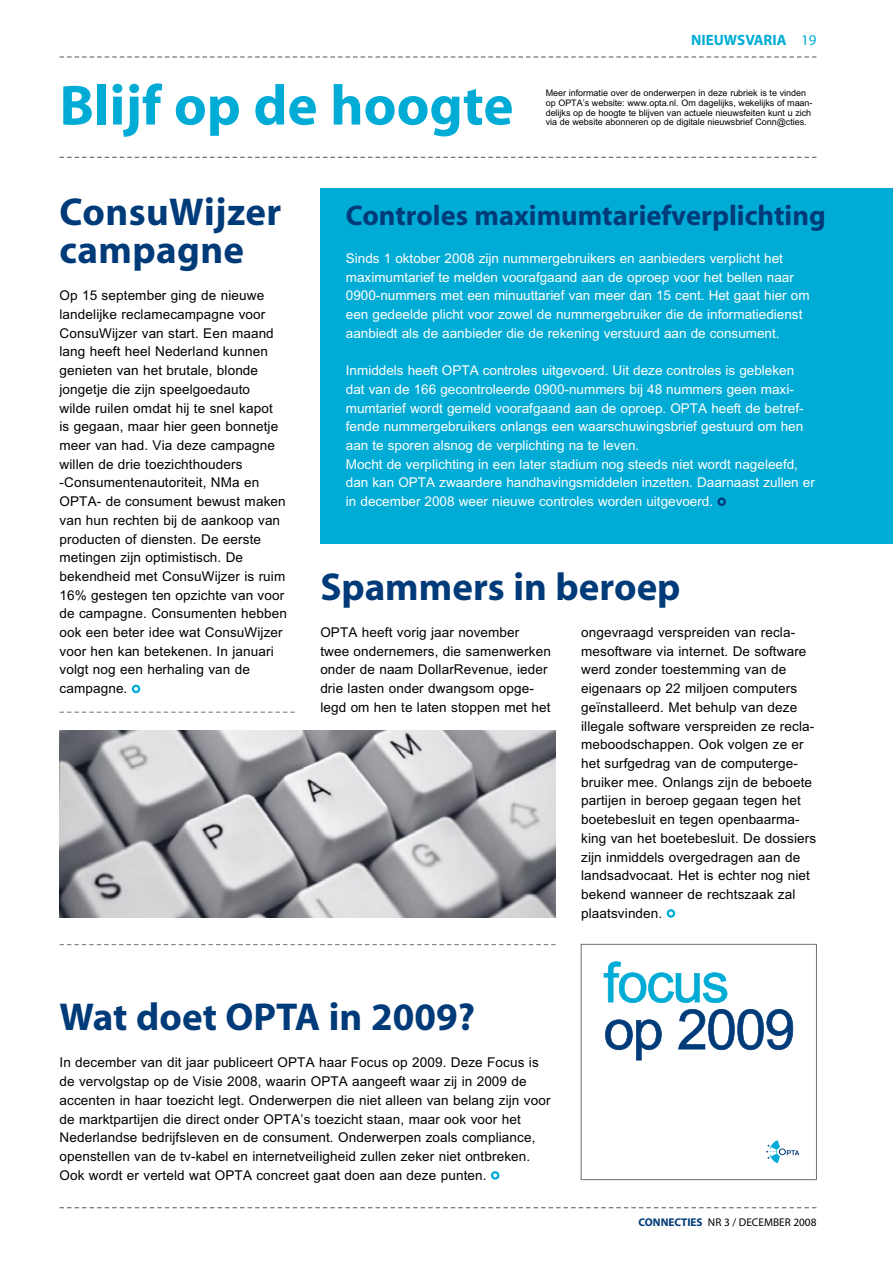
<style>
.page{position:relative;width:893px;height:1263px;background:#fff}
.page>*{position:absolute;margin:0;border:0;box-sizing:border-box;transform-origin:0 0}
.t1{font:57px "Myriad MM 700 600";color:#00acd6}
.t2{font:55.35px "M Arial";letter-spacing:-.03em;color:#003b79}
.t3{font:55.35px "M Arial";letter-spacing:-.03em;color:#00acd6}
.t4{font:39px/37.3px "Myriad MM 700 600";color:#003b79}
.t5{font:28.5px "Myriad MM 700 600";color:#003b79}
.t6{font:15px "Myriad MM 700 600";color:#00acd6}
.t7{font:15px "Myriad MM 400 600";color:#00acd6}
.t8{font:13.5px/18.8px "M Arial";letter-spacing:.01em;color:#000}
.t9{font:13.5px/18.8px "M Arial";color:#fff}
.t10{font:11.25px "Myriad MM 400 600";color:#000}
.t11{font:9px/9.8px "M Arial";letter-spacing:-.005em;color:#000}
.s1{font-family:"Myriad MM 700 600";color:#003b79}
</style>
<div class="page">
<img style="left:60px;top:730px;width:496px;height:188px">
<div style="left:320px;top:188px;width:573px;height:355px;background:#00acd6"></div>
<svg style="left:60px;top:56px;width:756px;height:2px"></svg>
<svg style="left:60px;top:1207px;width:756px;height:1px"></svg>
<svg style="left:60px;top:157px;width:756px;height:1px"></svg>
<div style="left:491px;top:1171px;width:8px;height:8px;border:2px solid #00acd6;border-radius:50%"></div>
<div style="left:132px;top:685px;width:8px;height:8px;border:2px solid #00acd6;border-radius:50%"></div>
<svg style="left:604px;top:961px;width:123px;height:42px"></svg>
<svg style="left:605px;top:1009px;width:188px;height:51px"></svg>
<svg style="left:766px;top:1140px;width:33px;height:23px"></svg>
<div style="left:581px;top:944px;width:236px;height:236px;border:1px solid #707173"></div>
<div style="left:717px;top:497px;width:9px;height:9px;border:2px solid #003b79;border-radius:50%"></div>
<svg style="left:60px;top:944px;width:496px;height:1px"></svg>
<div style="left:667px;top:909px;width:8px;height:9px;border:2px solid #00acd6;border-radius:50%"></div>
<svg style="left:60px;top:712px;width:235px;height:1px"></svg>
<h1 class="t1" style="left:60px;top:78px;width:455px">Blijf op de hoogte</h1>
<p class="t6" style="left:691px;top:33px;width:97px">NIEUWSVARIA</p>
<p class="t7" style="left:801px;top:33px;width:17px">19</p>
<p class="t11" style="left:546px;top:88px;width:268px">Meer informatie over de onderwerpen in deze rubriek is te vinden op OPTA’s website: www.opta.nl. Om dagelijks, wekelijks of maan&shy;delijks op de hoogte te blijven van actuele nieuwsfeiten kunt u zich via de website abonneren op de digitale nieuwsbrief Conn@cties.</p>
<h3 class="t4" style="left:60px;top:196px;width:223px">ConsuWijzer campagne</h3>
<p class="t8" style="left:60px;top:286px;width:229px">Op 15 september ging de nieuwe landelijke reclamecampagne voor<br>ConsuWijzer van start. Een maand lang heeft heel Nederland kunnen genieten van het brutale, blonde jongetje die zijn speelgoedauto<br>wilde ruilen omdat hij te snel kapot<br>is gegaan, maar hier geen bonnetje meer van had. Via deze campagne willen de drie toezichthouders -Consumentenautoriteit, NMa en<br>OPTA- de consument bewust maken van hun rechten bij de aankoop van producten of diensten. De eerste metingen zijn optimistisch. De bekendheid met ConsuWijzer is ruim<br>16% gestegen ten opzichte van voor de campagne. Consumenten hebben ook een beter idee wat ConsuWijzer voor hen kan betekenen. In januari volgt nog een herhaling van de campagne.</p>
<h3 class="t5" style="left:346px;top:202px;width:481px">Controles maximumtariefverplichting</h3>
<p class="t9" style="left:346px;top:249px;width:465px">Sinds 1 oktober 2008 zijn nummergebruikers en aanbieders verplicht het maximumtarief te melden voorafgaand aan de oproep voor het bellen naar 0900-nummers met een minuuttarief van meer dan 15 cent. Het gaat hier om een gedeelde plicht voor zowel de nummergebruiker die de informatiedienst aanbiedt als de aanbieder die de rekening verstuurd aan de consument.</p>
<p class="t9" style="left:346px;top:361px;width:470px">Inmiddels heeft OPTA controles uitgevoerd. U it deze controles is gebleken dat van de 166 gecontroleerde 0900-nummers bij 48 nummers geen maxi&shy;mumtarief wordt gemeld voorafgaand aan de oproep. OPTA heeft de betref&shy;fende nummergebruikers onlangs een waarschuwingsbrief gestuurd om hen aan te sporen alsnog de verplichting na te leven.<br>Mocht de verplichting in een later stadium nog steeds niet wordt nageleefd, dan kan OPTA zwaardere handhavingsmiddelen inzetten. Daarnaast zullen er in december 2008 weer nieuwe controles worden uitgevoerd.</p>
<h3 class="t4" style="left:320px;top:570px;width:362px">Spammers in beroep</h3>
<p class="t8" style="left:320px;top:623px;width:232px">OPTA heeft vorig jaar november twee ondernemers, die samenwerken onder de naam DollarRevenue, ieder drie lasten onder dwangsom opge&shy;legd om hen te laten stoppen met het</p>
<p class="t8" style="left:581px;top:623px;width:236px">ongevraagd verspreiden van recla&shy;mesoftware via internet. De software werd zonder toestemming van de eigenaars op 22 miljoen computers geïnstalleerd. Met behulp van deze illegale software verspreiden ze recla&shy;meboodschappen. Ook volgen ze er het surfgedrag van de computerge&shy;bruiker mee. Onlangs zijn de beboete partijen in beroep gegaan tegen het boetebesluit en tegen openbaarma&shy;king van het boetebesluit. De dossiers zijn inmiddels overgedragen aan de landsadvocaat. Het is echter nog niet bekend wanneer de rechtszaak zal plaatsvinden.</p>
<h3 class="t4" style="left:60px;top:1000px;width:417px">Wat doet OPTA in 2009?</h3>
<p class="t8" style="left:60px;top:1053px;width:492px">In december van dit jaar publiceert OPTA haar Focus op 2009. Deze Focus is de vervolgstap op de Visie 2008, waarin OPTA aangeeft waar zij in 2009 de accenten in haar toezicht legt. Onderwerpen die niet alleen van belang zijn voor de marktpartijen die direct onder OPTA’s toezicht staan, maar ook voor het Nederlandse bedrijfsleven en de consument. Onderwerpen zoals compliance, openstellen van de tv-kabel en internetveiligheid zullen zeker niet ontbreken.<br>Ook wordt er verteld wat OPTA concreet gaat doen aan deze punten.</p>
<h2 class="t3" style="left:603px;top:962px;width:127px">focus</h2>
<h2 class="t2" style="left:603px;top:1009px;width:193px">op 2009</h2>
<p class="t10" style="left:638px;top:1217px;width:108px"><span class="s1">CONNECTIES</span> NR 3 / DECEMBER</p>
<p class="t10" style="left:793px;top:1217px;width:25px">2008</p>
</div>
